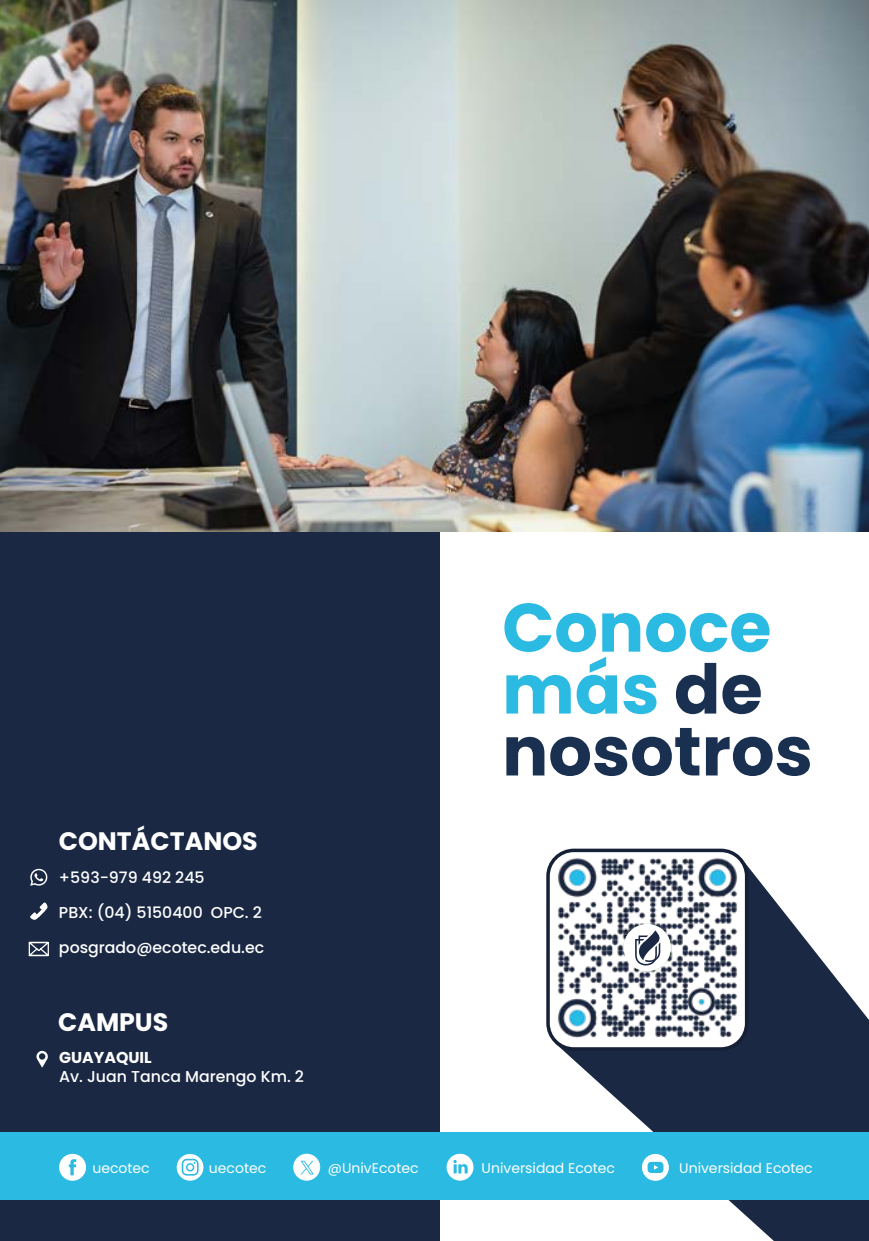
<style>
.page{position:relative;width:869px;height:1241px;background:#fff}
.page>*{position:absolute;margin:0;border:0;box-sizing:border-box;transform-origin:0 0}
.t1{font:700 68.42px/61.9px "Poppins";color:#1a3050}
.t2{font:700 25.2px "Poppins";color:#fff}
.t3{font:500 15.75px "Poppins";color:#fff}
.t4{font:700 15.75px "Poppins";color:#fff}
.t5{font:14px "Poppins";color:#fff}
.s1{color:#2bbae2}
</style>
<div class="page">
<svg style="left:555px;top:858px;width:313px;height:382px;fill:#1a2843"></svg>
<div style="left:547px;top:850px;width:199px;height:198px;background:#fff;border-radius:26px"></div>
<div style="left:546px;top:848px;width:202px;height:202px;border:4px solid #152037;border-radius:26px"></div>
<img style="left:553px;top:853px;width:188px;height:188px">
<div style="left:623px;top:923px;width:47px;height:47px;background:#fff;border-radius:50%"></div>
<svg style="left:635px;top:930px;width:26px;height:35px"></svg>
<div style="left:0;top:0;width:439px;height:1240px;background:#1a2843"></div>
<div style="left:0;top:1131px;width:868px;height:67px;background:#2bbae2"></div>
<svg style="left:177px;top:1153px;width:26px;height:27px"></svg>
<div style="left:293px;top:1153px;width:27px;height:27px;background:#fff;border-radius:50%"></div>
<svg style="left:300px;top:1160px;width:14px;height:14px"></svg>
<svg style="left:446px;top:1153px;width:27px;height:27px"></svg>
<svg style="left:642px;top:1153px;width:26px;height:27px"></svg>
<svg style="left:59px;top:1153px;width:27px;height:27px"></svg>
<img style="left:0;top:0;width:868px;height:531px">
<svg style="left:36px;top:1050px;width:12px;height:17px"></svg>
<svg style="left:30px;top:868px;width:18px;height:17px"></svg>
<svg style="left:30px;top:902px;width:18px;height:17px"></svg>
<svg style="left:28px;top:941px;width:21px;height:16px"></svg>
<h2 class="t2" style="left:59px;top:826px;width:200px">CONTÁCTANOS</h2>
<p class="t3" style="left:59px;top:868px;width:147px">+593-979 492 245</p>
<p class="t3" style="left:59px;top:903px;width:204px">PBX: (04) 5150400 OPC. 2</p>
<p class="t3" style="left:59px;top:938px;width:207px">posgrado@ecotec.edu.ec</p>
<h2 class="t2" style="left:58px;top:1006px;width:112px">CAMPUS</h2>
<p class="t4" style="left:59px;top:1047px;width:94px">GUAYAQUIL</p>
<p class="t3" style="left:59px;top:1066px;width:246px">Av. Juan Tanca Marengo Km. 2</p>
<h1 class="t1" style="left:502px;top:597px;width:312px"><span class="s1">Conoce más</span> de nosotros</h1>
<p class="t5" style="left:92px;top:1159px;width:59px">uecotec</p>
<p class="t5" style="left:209px;top:1159px;width:59px">uecotec</p>
<p class="t5" style="left:328px;top:1159px;width:92px">@UnivEcotec</p>
<p class="t5" style="left:481px;top:1159px;width:135px">Universidad Ecotec</p>
<p class="t5" style="left:679px;top:1159px;width:135px">Universidad Ecotec</p>
</div>
